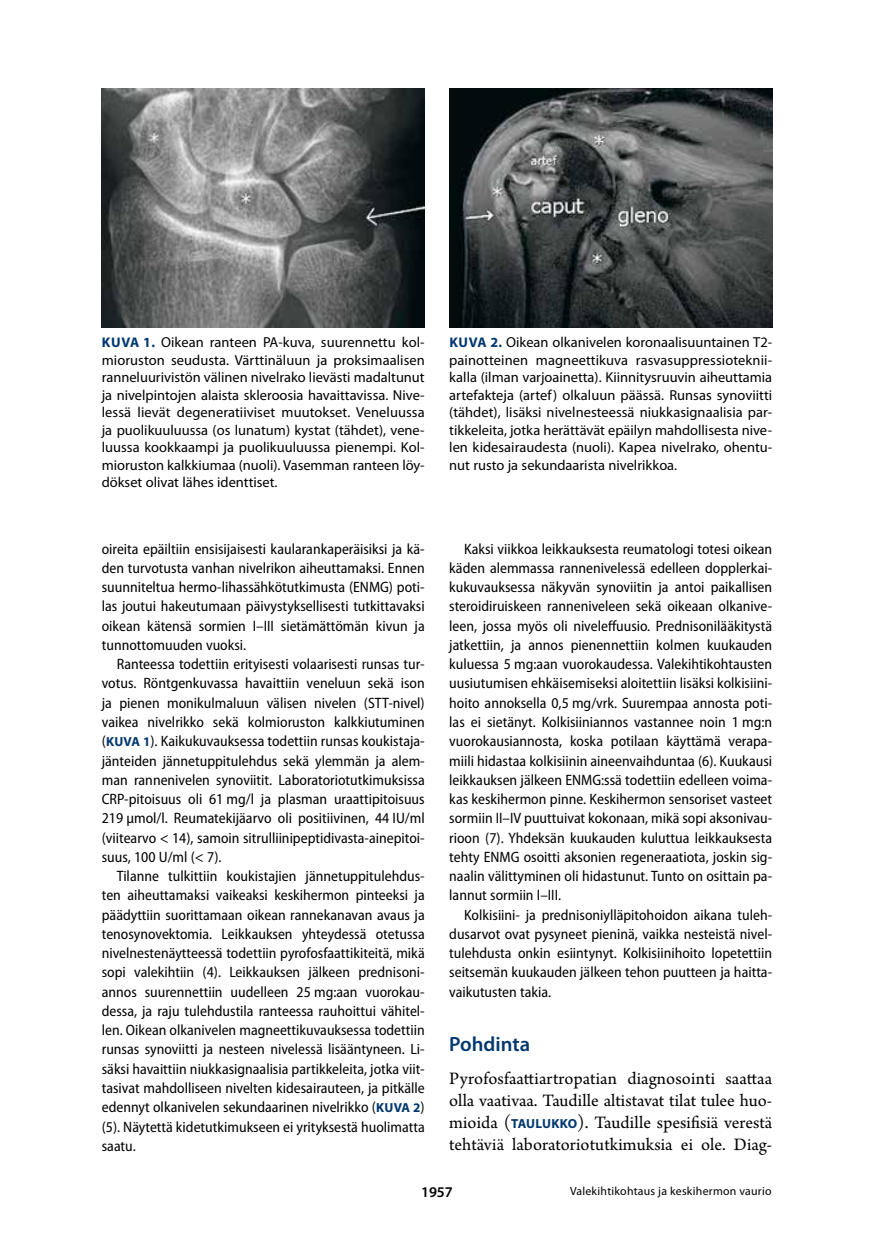
<style>
.page{position:relative;width:874px;height:1241px;background:#fff}
.page>*{position:absolute;margin:0;border:0;box-sizing:border-box;transform-origin:0 0}
.t1{font:600 20.65px "Myriad Pro";color:#003770}
.t2{font:18.38px/21.9px "Arno Pro";color:#000;text-align:justify}
.t3{font:semi-condensed 15.05px/19.2px "Myriad Pro";color:#000;text-align:justify}
.t4{font:600 14.88px "Myriad Pro";color:#000}
.t5{font:14.35px/17.5px "Myriad Pro";color:#000;text-align:justify}
.t6{font:11.9px "Myriad Pro";letter-spacing:.02em;color:#000}
.s1{font-weight:700;font-size:14px;color:#003770}
.s2{font-weight:700;font-stretch:normal;font-size:13.12px;color:#003770}
.s3{font-family:"Myriad Pro";font-weight:700;font-size:13.12px;color:#003770}
</style>
<div class="page">
<img style="left:102px;top:88px;width:322px;height:239px">
<img style="left:449px;top:88px;width:322px;height:239px">
<p class="t5" style="left:102px;top:333px;width:324px"><span class="s1">KUVA 1.</span> Oikean ranteen PA-kuva, suurennettu kol&shy;mioruston seudusta. Värttinäluun ja proksimaalisen ranneluurivistön välinen nivelrako lievästi madaltunut ja nivelpintojen alaista skleroosia havaittavissa. Nive&shy;lessä lievät degeneratiiviset muutokset. Veneluussa ja puolikuuluussa (os lunatum) kystat (tähdet), vene&shy;luussa kookkaampi ja puolikuuluussa pienempi. Kol&shy;mioruston kalkkiumaa (nuoli). Vasemman ranteen löy&shy;dökset olivat lähes identtiset.</p>
<p class="t5" style="left:449px;top:333px;width:324px"><span class="s1">KUVA 2.</span> Oikean olkanivelen koronaalisuuntainen T2- painotteinen magneettikuva rasvasuppressioteknii&shy;kalla (ilman varjoainetta). Kiinnitysruuvin aiheuttamia artefakteja (artef) olkaluun päässä. Runsas synoviitti (tähdet), lisäksi nivelnesteessä niukkasignaalisia par&shy;tikkeleita, jotka herättävät epäilyn mahdollisesta nive&shy;len kidesairaudesta (nuoli). Kapea nivelrako, ohentu&shy;nut rusto ja sekundaarista nivelrikkoa.</p>
<p class="t3" style="left:102px;top:538px;width:324px">oireita epäiltiin ensisijaisesti kaularankaperäisiksi ja kä&shy;den turvotusta vanhan nivelrikon aiheuttamaksi. Ennen suunniteltua hermo-lihassähkötutkimusta (ENMG) poti&shy;las joutui hakeutumaan päivystyksellisesti tutkittavaksi oikean kätensä sormien I–III sietämättömän kivun ja tunnottomuuden vuoksi.</p>
<p class="t3" style="left:102px;top:654px;width:324px;text-indent:15px">Ranteessa todettiin erityisesti volaarisesti runsas tur&shy;votus. Röntgenkuvassa havaittiin veneluun sekä ison ja pienen monikulmaluun välisen nivelen (STT-nivel) vaikea nivelrikko sekä kolmioruston kalkkiutuminen (<span class="s2">KUVA 1</span>). Kaikukuvauksessa todettiin runsas koukistaja&shy;jänteiden jännetuppitulehdus sekä ylemmän ja alem&shy;man rannenivelen synoviitit. Laboratoriotutkimuksissa CRP-pitoisuus oli 61 mg/l ja plasman uraattipitoisuus 219 µmol/l. Reumatekijäarvo oli positiivinen, 44 IU/ml (viitearvo &lt; 14), samoin sitrulliinipeptidivasta-ainepitoi&shy;suus, 100 U/ml (&lt; 7).</p>
<p class="t3" style="left:102px;top:866px;width:324px;text-indent:15px">Tilanne tulkittiin koukistajien jännetuppitulehdus&shy;ten aiheuttamaksi vaikeaksi keskihermon pinteeksi ja päädyttiin suorittamaan oikean rannekanavan avaus ja tenosynovektomia. Leikkauksen yhteydessä otetussa nivelnestenäytteessä todettiin pyrofosfaattikiteitä, mikä sopi valekihtiin (4). Leikkauksen jälkeen prednisoni&shy;annos suurennettiin uudelleen 25 mg:aan vuorokau&shy;dessa, ja raju tulehdustila ranteessa rauhoittui vähitel&shy;len. Oikean olkanivelen magneettikuvauksessa todettiin runsas synoviitti ja nesteen nivelessä lisääntyneen. Li&shy;säksi havaittiin niukkasignaalisia partikkeleita, jotka viit&shy;tasivat mahdolliseen nivelten kidesairauteen, ja pitkälle edennyt olkanivelen sekundaarinen nivelrikko (<span class="s2">KUVA 2</span>) (5). Näytettä kidetutkimukseen ei yrityksestä huolimatta saatu.</p>
<p class="t3" style="left:449px;top:538px;width:324px;text-indent:15px">Kaksi viikkoa leikkauksesta reumatologi totesi oikean käden alemmassa rannenivelessä edelleen dopplerkai&shy;kukuvauksessa näkyvän synoviitin ja antoi paikallisen steroidiruiskeen ranneniveleen sekä oikeaan olkanive&shy;leen, jossa myös oli niveleffuusio. Prednisonilääkitystä jatkettiin, ja annos pienennettiin kolmen kuukauden kuluessa 5 mg:aan vuorokaudessa. Valekihtikohtausten uusiutumisen ehkäisemiseksi aloitettiin lisäksi kolkisiini&shy;hoito annoksella 0,5 mg/vrk. Suurempaa annosta poti&shy;las ei sietänyt. Kolkisiiniannos vastannee noin 1 mg:n vuorokausiannosta, koska potilaan käyttämä verapa&shy;miili hidastaa kolkisiinin aineenvaihduntaa (6). Kuukausi leikkauksen jälkeen ENMG:ssä todettiin edelleen voima&shy;kas keskihermon pinne. Keskihermon sensoriset vasteet sormiin II–IV puuttuivat kokonaan, mikä sopi aksonivau&shy;rioon (7). Yhdeksän kuukauden kuluttua leikkauksesta tehty ENMG osoitti aksonien regeneraatiota, joskin sig&shy;naalin välittyminen oli hidastunut. Tunto on osittain pa&shy;lannut sormiin I–III.</p>
<p class="t3" style="left:449px;top:904px;width:324px;text-indent:15px">Kolkisiini- ja prednisoniylläpitohoidon aikana tuleh&shy;dusarvot ovat pysyneet pieninä, vaikka nesteistä nivel&shy;tulehdusta onkin esiintynyt. Kolkisiinihoito lopetettiin seitsemän kuukauden jälkeen tehon puutteen ja haitta&shy;vaikutusten takia.</p>
<h1 class="t1" style="left:449px;top:1030px;width:82px">Pohdinta</h1>
<p class="t2" style="left:449px;top:1068px;width:324px">Pyrofosfaattiartropatian diagnosointi saattaa olla vaativaa. Taudille altistavat tilat tulee huo&shy;mioida (<span class="s3">TAULUKKO</span>). Taudille spesifisiä verestä tehtäviä laboratoriotutkimuksia ei ole. Diag-</p>
<p class="t4" style="left:421px;top:1182px;width:33px">1957</p>
<p class="t6" style="left:569px;top:1183px;width:203px">Valekihtikohtaus ja keskihermon vaurio</p>
</div>
